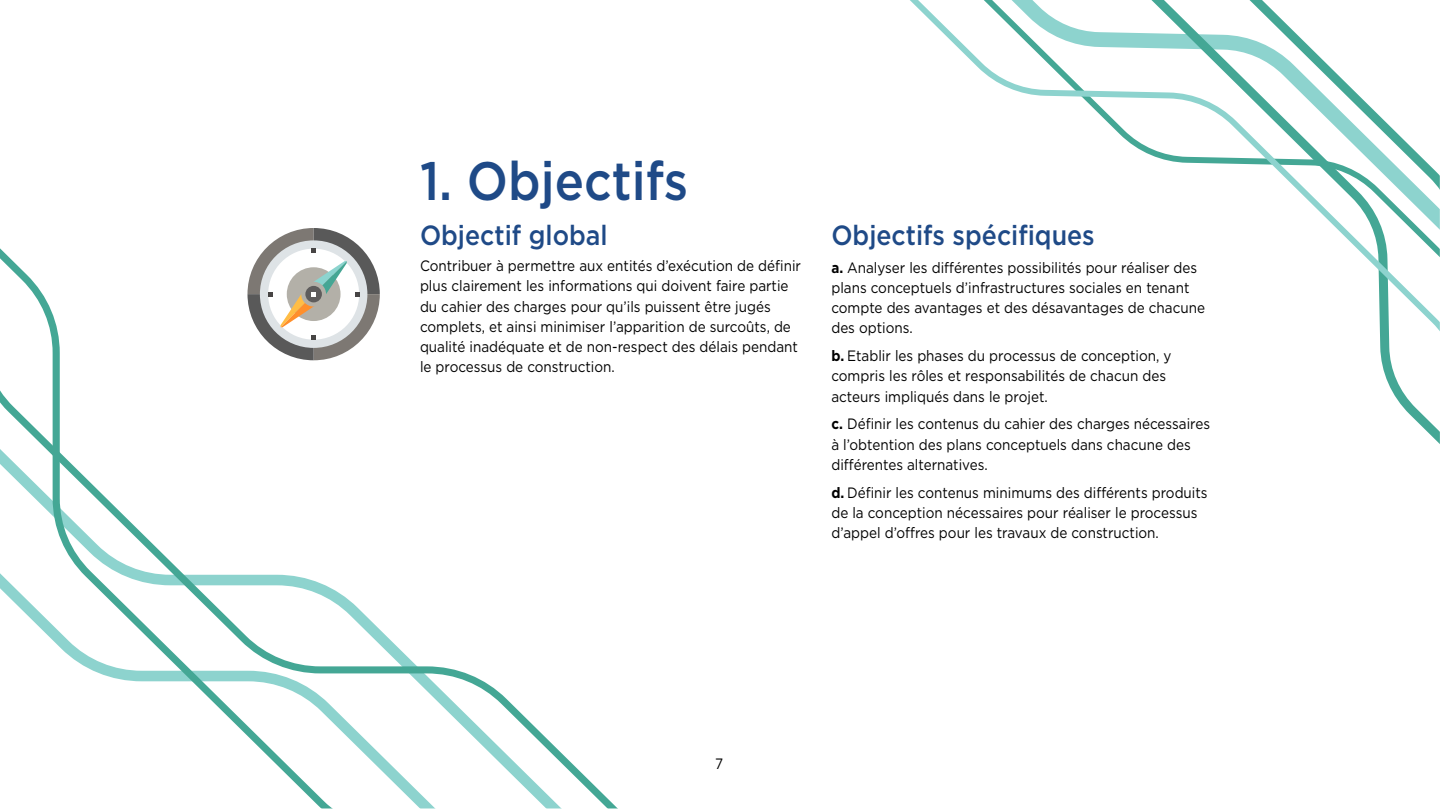
<style>
.page{position:relative;width:1440px;height:810px;background:#fff}
.page>*{position:absolute;margin:0;border:0;box-sizing:border-box;transform-origin:0 0}
.t1{font:500 54px "Gotham";color:#1f4a87;scale:.9 1}
.t2{font:500 27.75px "Gotham";color:#1f4a87;scale:.9 1}
.t3{font:15px/20.2px "Gotham";color:#000;scale:.9 1}
.s1{font-weight:700}
</style>
<div class="page">
<svg style="left:910px;top:0;width:530px;height:444px"></svg>
<svg style="left:0;top:248px;width:617px;height:560px"></svg>
<svg style="left:247px;top:228px;width:133px;height:132px"></svg>
<h1 class="t1" style="left:420px;top:146px;width:300px">1. Objectifs</h1>
<h2 class="t2" style="left:420px;top:217px;width:210px">Objectif global</h2>
<p class="t3" style="left:420px;top:255px;width:425px">Contribuer à permettre aux entités d’exécution de définir plus clairement les informations qui doivent faire partie du cahier des charges pour qu’ils puissent être jugés complets, et ainsi minimiser l’apparition de surcoûts, de qualité inadéquate et de non-respect des délais pendant le processus de construction.</p>
<h2 class="t2" style="left:831px;top:217px;width:294px">Objectifs spécifiques</h2>
<p class="t3" style="left:831px;top:257px;width:417px"><span class="s1">a.</span> Analyser les différentes possibilités pour réaliser des plans conceptuels d’infrastructures sociales en tenant compte des avantages et des désavantages de chacune des options.</p>
<p class="t3" style="left:831px;top:345px;width:379px"><span class="s1">b.</span> Etablir les phases du processus de conception, y compris les rôles et responsabilités de chacun des acteurs impliqués dans le projet.</p>
<p class="t3" style="left:831px;top:414px;width:422px"><span class="s1">c.</span> Définir les contenus du cahier des charges nécessaires à l’obtention des plans conceptuels dans chacune des différentes alternatives.</p>
<p class="t3" style="left:831px;top:482px;width:420px"><span class="s1">d.</span> Définir les contenus minimums des différents produits de la conception nécessaires pour réaliser le processus d’appel d’offres pour les travaux de construction.</p>
<p class="t3" style="left:715px;top:753px;width:10px">7</p>
</div>
